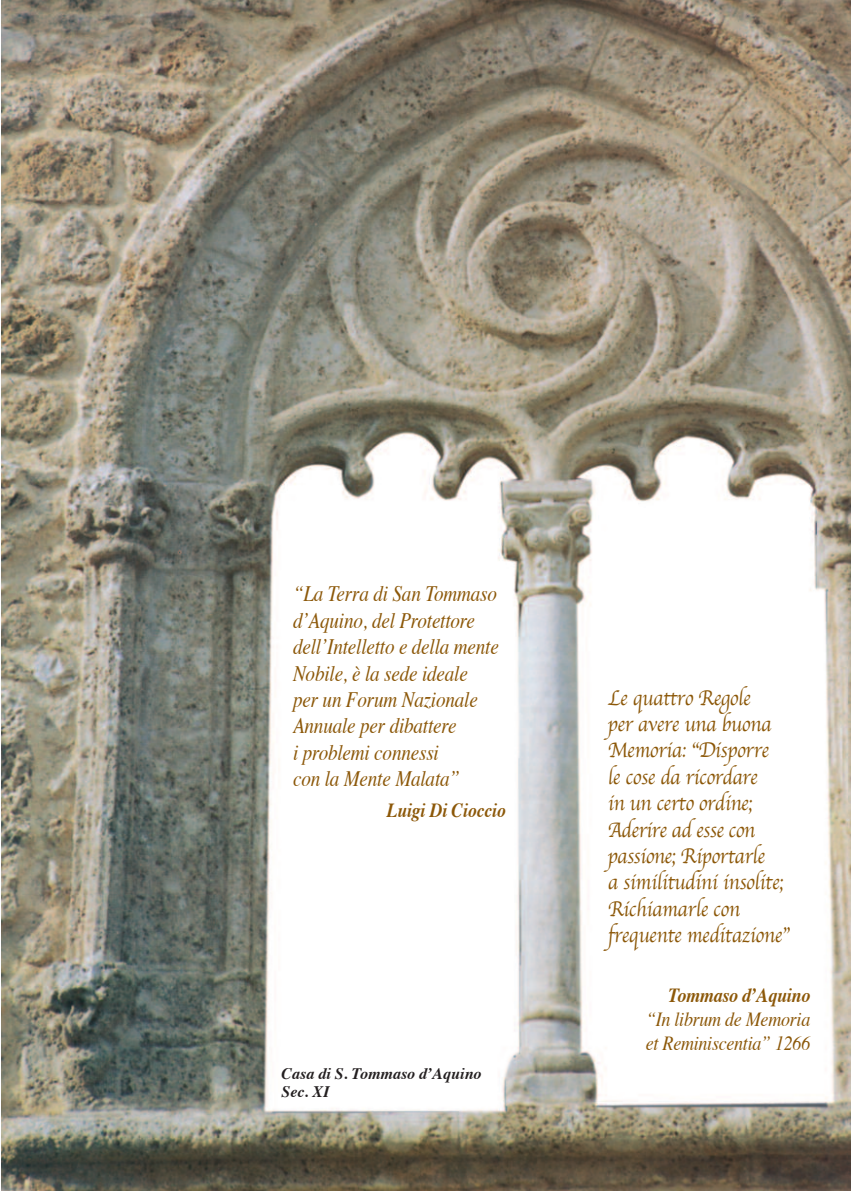
<style>
.page{position:relative;width:851px;height:1191px;background:#fff}
.page>*{position:absolute;margin:0;border:0;box-sizing:border-box;transform-origin:0 0}
.t1{font:22px/26.4px "Apple Chancery";letter-spacing:-.01em;color:#8c5809;scale:.9 1}
.t2{font:italic 22px/26.4px "Times";letter-spacing:-.01em;color:#8c5809;scale:.87 1}
.t3{font:italic 20px/24px "Times";letter-spacing:-.015em;color:#8c5809;scale:.9 1}
.t4{font:italic 700 20px "Times";color:#8c5809;scale:.9 1}
.t5{font:italic 700 20px "Times";color:#8c5809;scale:.87 1}
.t6{font:italic 700 16px/18.4px "Times";color:#231f20}
</style>
<div class="page">
<img style="left:1px;top:0;width:849px;height:1191px">
<p class="t2" style="left:293px;top:582px;width:238px">“La Terra di San Tommaso d’Aquino, del Protettore dell’Intelletto e della mente<br>Nobile, è la sede ideale<br>per un Forum Nazionale<br>Annuale per dibattere<br>i problemi connessi<br>con la Mente Malata”</p>
<p class="t5" style="left:386px;top:801px;width:138px">luigi di cioccio</p>
<p class="t6" style="left:281px;top:1065px;width:201px">casa di s. tommaso d’aquino sec. Xi</p>
<p class="t1" style="left:607px;top:684px;width:203px">Le quattro Regole<br>per avere una buona<br>Memoria: “Disporre<br>le cose da ricordare<br>in un certo ordine;<br>Aderire ad esse con passione; Riportarle<br>a similitudini insolite;<br>Richiamarle con frequente meditazione”</p>
<p class="t4" style="left:668px;top:986px;width:159px">tommaso d’aquino</p>
<p class="t3" style="left:645px;top:1008px;width:184px">“In librum de Memoria et Reminiscentia” 1266</p>
</div>
